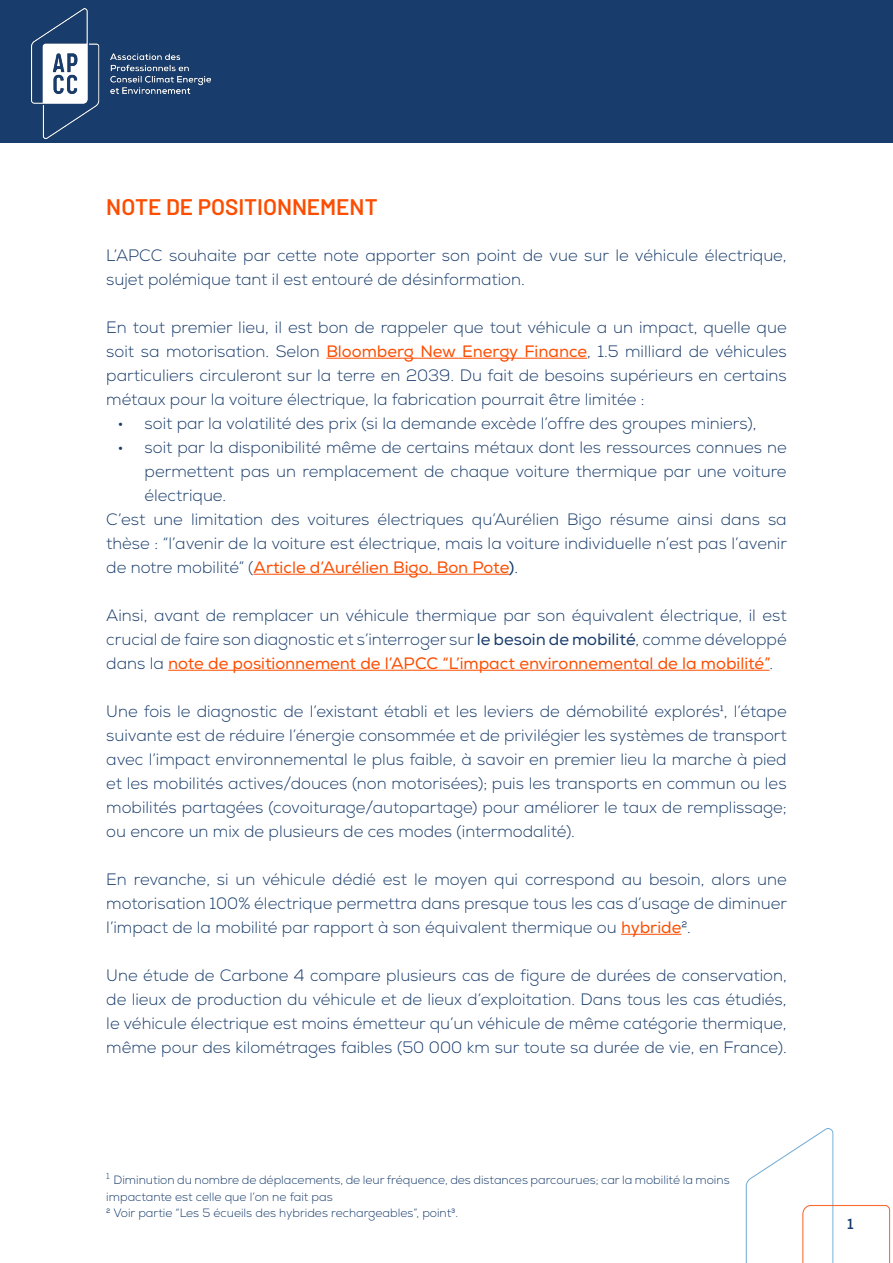
<style>
.page{position:relative;width:893px;height:1263px;background:#fff}
.page>*{position:absolute;margin:0;border:0;box-sizing:border-box;transform-origin:0 0}
.t1{font:600 22.5px "Barlow";color:#fc4d00}
.t2{font:300 16.5px/24px "Nexa";color:#183c6b;text-align:justify}
.t3{font:16.5px "Nexa";color:#fc4d00}
.t4{font:700 15px "Nexa";color:#183c6b}
.t5{font:300 12px/16.5px "Nexa";color:#183c6b}
.s1{font-weight:400;color:#fc4d00}
.s2{font-weight:300;color:#183c6b}
.s3{color:#183c6b}
.s4{font-weight:400}
</style>
<div class="page">
<hr style="left:326px;top:358px;width:261px;height:1px;background:#fc4d00">
<hr style="left:253px;top:574px;width:256px;height:1px;background:#fc4d00">
<hr style="left:168px;top:670px;width:602px;height:1px;background:#fc4d00">
<hr style="left:621px;top:934px;width:60px;height:1px;background:#fc4d00">
<img style="left:745px;top:1128px;width:146px;height:135px">
<div style="left:0;top:0;width:893px;height:142px;background:#183c6b"></div>
<img style="left:32px;top:9px;width:179px;height:129px">
<h1 class="t1" style="left:106px;top:190px;width:273px">NOTE DE POSITIONNEMENT</h1>
<p class="t2" style="left:106px;top:243px;width:682px">L’APCC souhaite par cette note apporter son point de vue sur le véhicule électrique, sujet polémique tant il est entouré de désinformation.</p>
<p class="t2" style="left:106px;top:315px;width:682px">En tout premier lieu, il est bon de rappeler que tout véhicule a un impact, quelle que soit sa motorisation. Selon <span class="s1">Bloomberg New Energy Finance</span>, 1.5 milliard de véhicules particuliers circuleront sur la terre en 2039. Du fait de besoins supérieurs en certains métaux pour la voiture électrique, la fabrication pourrait être limitée :</p>
<p class="t2" style="left:118px;top:411px;width:640px">• soit par la volatilité des prix (si la demande excède l’offre des groupes miniers),</p>
<p class="t2" style="left:118px;top:435px;width:671px">• soit par la disponibilité même de certains métaux dont les ressources connues ne</p>
<p class="t2" style="left:145px;top:459px;width:643px">permettent pas un remplacement de chaque voiture thermique par une voiture</p>
<p class="t2" style="left:145px;top:483px;width:83px">électrique.</p>
<p class="t2" style="left:106px;top:507px;width:682px">C’est une limitation des voitures électriques qu’Aurélien Bigo résume ainsi dans sa</p>
<p class="t2" style="left:106px;top:531px;width:682px">thèse : “l’avenir de la voiture est électrique, mais la voiture individuelle n’est pas l’avenir</p>
<p class="t3" style="left:106px;top:557px;width:413px"><span class="s2">de notre mobilité” (</span>Article d’Aurélien Bigo, Bon Pote<span class="s3">)</span><span class="s2">.</span></p>
<p class="t2" style="left:106px;top:603px;width:682px">Ainsi, avant de remplacer un véhicule thermique par son équivalent électrique, il est crucial de faire son diagnostic et s’interroger sur <span class="s4">le besoin de mobilité</span>, comme développé dans la <span class="s1">note de positionnement de l’APCC “L’impact environnemental de la mobilité”</span>.</p>
<p class="t2" style="left:106px;top:699px;width:682px">Une fois le diagnostic de l’existant établi et les leviers de démobilité explorés1, l’étape suivante est de réduire l’énergie consommée et de privilégier les systèmes de transport avec l’impact environnemental le plus faible, à savoir en premier lieu la marche à pied et les mobilités actives/douces (non motorisées); puis les transports en commun ou les mobilités partagées (covoiturage/autopartage) pour améliorer le taux de remplissage; ou encore un mix de plusieurs de ces modes (intermodalité).</p>
<p class="t2" style="left:106px;top:867px;width:682px">En revanche, si un véhicule dédié est le moyen qui correspond au besoin, alors une motorisation 100% électrique permettra dans presque tous les cas d’usage de diminuer l’impact de la mobilité par rapport à son équivalent thermique ou <span class="s1">hybride</span>2.</p>
<p class="t2" style="left:106px;top:963px;width:682px">Une étude de Carbone 4 compare plusieurs cas de figure de durées de conservation, de lieux de production du véhicule et de lieux d’exploitation. Dans tous les cas étudiés, le véhicule électrique est moins émetteur qu’un véhicule de même catégorie thermique, même pour des kilométrages faibles (50 000 km sur toute sa durée de vie, en France).</p>
<p class="t5" style="left:106px;top:1172px;width:625px"><sup>1</sup> Diminution du nombre de déplacements, de leur fréquence, des distances parcourues; car la mobilité la moins impactante est celle que l’on ne fait pas<br>2 Voir partie “Les 5 écueils des hybrides rechargeables”, point3.</p>
<p class="t4" style="left:847px;top:1214px;width:8px">1</p>
</div>
